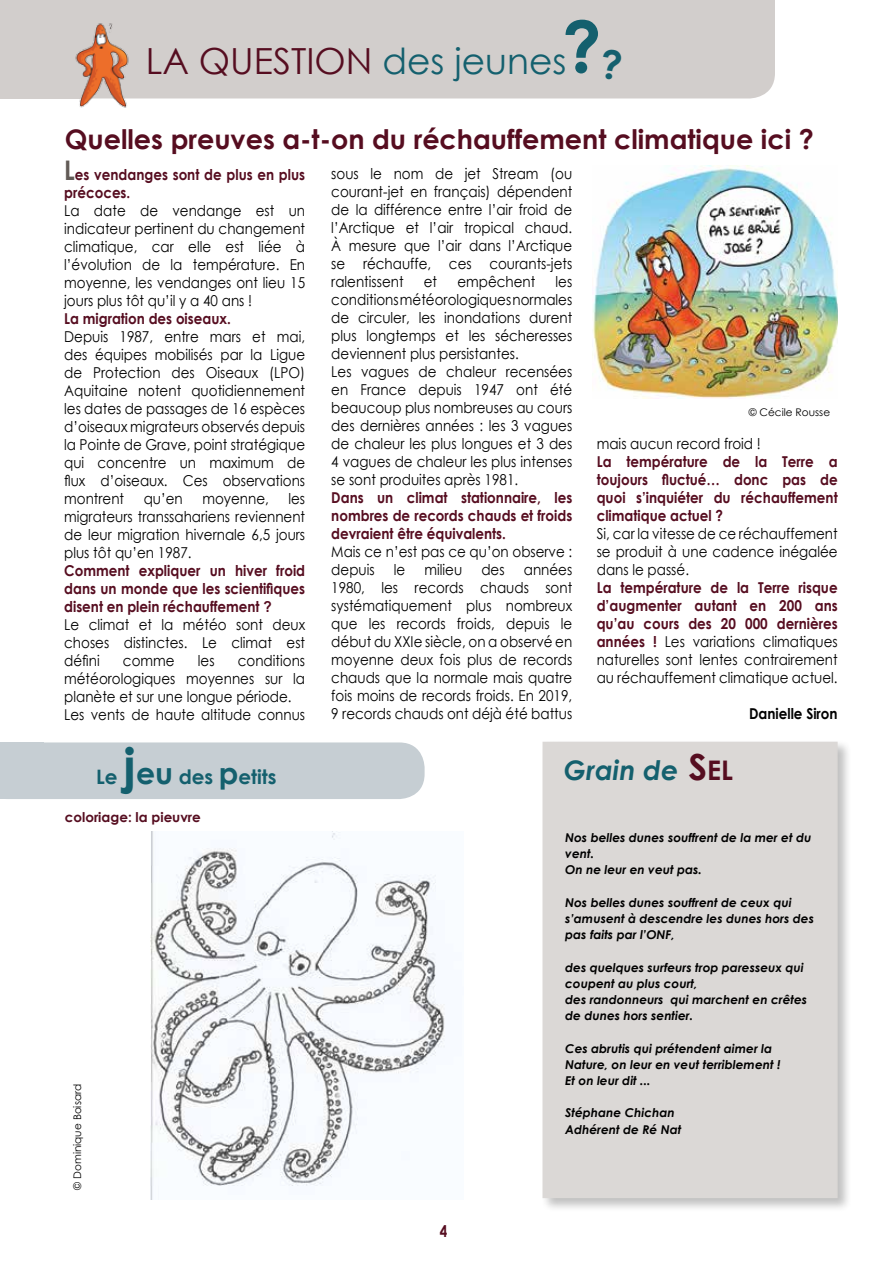
<style>
.page{position:relative;width:893px;height:1263px;background:#fff}
.page>*{position:absolute;margin:0;border:0;box-sizing:border-box;transform-origin:0 0}
.t1{font:36px "Century Gothic";color:#14606e}
.t2{font:36px "Century Gothic";color:#560d20}
.t3{font:700 27px "Century Gothic";color:#560d20}
.t4{font:italic 700 27px "Century Gothic";color:#14606e}
.t5{font:700 19.95px "Century Gothic";color:#14606e}
.t6{font:700 16.2px "Century Gothic";color:#560d20;scale:.83 1}
.t7{font:15px/18px "Century Gothic";color:#000;text-align:justify;scale:.9 1}
.t8{font:700 15px/18px "Century Gothic";color:#560d20;scale:.9 1}
.t9{font:700 15px "Century Gothic";color:#000;scale:.9 1}
.t10{font:700 13.5px "Century Gothic";color:#560d20}
.t11{font:italic 700 12.15px/16.2px "Century Gothic";color:#000}
.t12{font:10.5px "Century Gothic";color:#000}
.s1{color:#560d20}
.s2{font-weight:700;font-size:70.5px}
.s3{font-size:27px;color:#625b57}
.s4{font-family:"Arial"}
.s5{font-weight:400;color:#000}
.s6{font-weight:700;color:#560d20}
.s7{font-size:49.65px}
.s8{font-size:29.85px}
.s9{font-style:normal;font-size:36px;color:#560d20}
.s10{font-style:normal;color:#560d20}
</style>
<div class="page">
<div style="left:0;top:3px;width:775px;height:95px;background:#d2cecc"></div>
<hr style="left:0;top:0;width:775px;height:3px;background:#d2cecc">
<div style="left:0;top:742px;width:425px;height:57px;background:#c6ced3"></div>
<div style="left:0;top:743px;width:388px;height:8px;background:#c6ced3"></div>
<div style="left:540px;top:739px;width:312px;height:473px;background:#000;opacity:.25"></div>
<div style="left:542px;top:742px;width:296px;height:456px;background:#dbd8d6;border:2px solid #dbd8d6"></div>
<img style="left:68px;top:17px;width:68px;height:91px">
<img style="left:151px;top:831px;width:294px;height:368px">
<img style="left:592px;top:166px;width:246px;height:233px">
<svg style="left:600px;top:48px;width:22px;height:32px"></svg>
<h1 class="t1" style="left:315px;top:36px;width:288px"><span class="s1">on</span> des jeunes<span class="s2">?</span></h1>
<h1 class="t2" style="left:146px;top:36px;width:102px">la questi</h1>
<h2 class="t3" style="left:65px;top:118px;width:750px">Quelles preuves a-t-on du réchauffement climatique ici ?</h2>
<p class="t8" style="left:64px;top:165px;width:269px"><span class="s3">L</span>es vendanges sont de plus en plus précoces.</p>
<p class="t7" style="left:64px;top:201px;width:269px">La date de vendange est un indicateur pertinent du changement climatique, car elle est liée à l’évolution de la température. En moyenne, les vendanges ont lieu 15 jours plus tôt qu’il y a 40 ans !</p>
<p class="t8" style="left:64px;top:309px;width:187px">La migration des oiseaux.</p>
<p class="t7" style="left:64px;top:327px;width:269px">Depuis 1987, entre mars et mai, des équipes mobilisés par la Ligue de Protection des Oiseaux (LPO)<br>Aquitaine notent quotidiennement les dates de passages de 16 espèces d’oiseaux migrateurs observés depuis la Pointe de Grave, point stratégique qui concentre un maximum de flux d’oiseaux. Ces observations montrent</p>
<p class="t7" style="left:64px;top:489px;width:269px;text-indent:224px">les migrateurs transsahariens reviennent de leur migration hivernale 6,5 jours plus tôt qu’en 1987.</p>
<p class="t8" style="left:64px;top:561px;width:269px">Comment expliquer un hiver froid dans un monde que les scientifiques disent en plein réchauffement <span class="s4">?<br></span><span class="s5">Le climat et la météo sont deux choses distinctes. Le climat est défini</span></p>
<p class="t7" style="left:144px;top:489px;width:45px">qu’en</p>
<p class="t7" style="left:202px;top:489px;width:75px">moyenne,</p>
<p class="t7" style="left:64px;top:651px;width:269px;text-align:left;text-indent:174px">conditions météorologiques moyennes sur la planète et sur une longue période.<br>Les vents de haute altitude connus</p>
<p class="t7" style="left:123px;top:651px;width:59px">comme</p>
<p class="t7" style="left:198px;top:651px;width:20px">les</p>
<p class="t7" style="left:331px;top:164px;width:269px">sous le nom de jet Stream (ou courant-jet en français) dépendent de la différence entre l’air froid de l’Arctique et l’air tropical chaud.<br>À mesure que l’air dans l’Arctique se réchauffe, ces courants-jets ralentissent</p>
<p class="t7" style="left:424px;top:272px;width:16px">et</p>
<p class="t7" style="left:457px;top:272px;width:88px">empêchent</p>
<p class="t7" style="left:331px;top:272px;width:269px;text-align:left;text-indent:224px">les conditions météorologiques normales de circuler, les inondations durent plus longtemps et les sécheresses deviennent plus persistantes.<br>Les vagues de chaleur recensées en France depuis 1947 ont été beaucoup plus nombreuses au cours des dernières années : les 3 vagues de chaleur les plus longues et 3 des<br>4 vagues de chaleur les plus intenses se sont produites après 1981.</p>
<p class="t8" style="left:331px;top:487px;width:269px;text-align:justify">Dans un climat stationnaire, les nombres de records chauds et froids devraient être équivalents.</p>
<p class="t7" style="left:331px;top:542px;width:269px">Mais ce n’est pas ce qu’on observe : depuis</p>
<p class="t7" style="left:331px;top:560px;width:269px;text-indent:192px">années 1980, les records chauds sont systématiquement plus nombreux que les records froids, depuis le début du XXIe siècle, on a observé en moyenne deux fois plus de records chauds que la normale mais quatre fois moins de records froids. En 2019, 9 records chauds ont déjà été battus</p>
<p class="t7" style="left:394px;top:560px;width:14px">le</p>
<p class="t7" style="left:424px;top:560px;width:43px">milieu</p>
<p class="t7" style="left:481px;top:560px;width:27px">des</p>
<p class="t12" style="left:749px;top:405px;width:83px">© Cécile Rousse</p>
<p class="t7" style="left:597px;top:434px;width:184px">mais aucun record froid !</p>
<p class="t8" style="left:597px;top:451px;width:269px;text-align:justify">La température de la Terre a toujours fluctué… donc pas de quoi s’inquiéter du réchauffement climatique actuel ?</p>
<p class="t7" style="left:597px;top:524px;width:269px">Si, car la vitesse de ce réchauffement se produit à une cadence inégalée dans le passé.</p>
<p class="t7" style="left:597px;top:578px;width:269px"><span class="s6">La température de la Terre risque d’augmenter autant en 200 ans qu’au cours des 20 000 dernières années !</span> Les variations climatiques naturelles sont lentes contrairement au réchauffement climatique actuel.</p>
<p class="t9" style="left:749px;top:702px;width:100px">Danielle Siron</p>
<h3 class="t5" style="left:96px;top:761px;width:182px">Le <span class="s7">j</span><span class="s8">eu</span> des <span class="s8">p</span>etits</h3>
<h2 class="t4" style="left:564px;top:749px;width:165px">Grain de <span class="s9">s</span><span class="s10">el</span></h2>
<p class="t10" style="left:65px;top:807px;width:138px">coloriage: la pieuvre</p>
<p class="t12" style="left:70px;top:1189px;width:107px;rotate:-90deg">© Dominique Boisard</p>
<p class="t6" style="left:440px;top:1218px;width:11px">4</p>
<p class="t11" style="left:565px;top:829px;width:248px">Nos belles dunes souffrent de la mer et du vent.<br>On ne leur en veut pas.</p>
<p class="t11" style="left:565px;top:894px;width:250px">Nos belles dunes souffrent de ceux qui s’amusent à descendre les dunes hors des pas faits par l’ONF,</p>
<p class="t11" style="left:565px;top:958px;width:244px">des quelques surfeurs trop paresseux qui coupent au plus court,<br>des randonneurs qui marchent en crêtes de dunes hors sentier.</p>
<p class="t11" style="left:565px;top:1039px;width:217px">Ces abrutis qui prétendent aimer la<br>Nature, on leur en veut terriblement !<br>Et on leur dit ...</p>
<p class="t11" style="left:565px;top:1104px;width:118px">Stéphane Chichan<br>Adhérent de Ré Nat</p>
</div>
